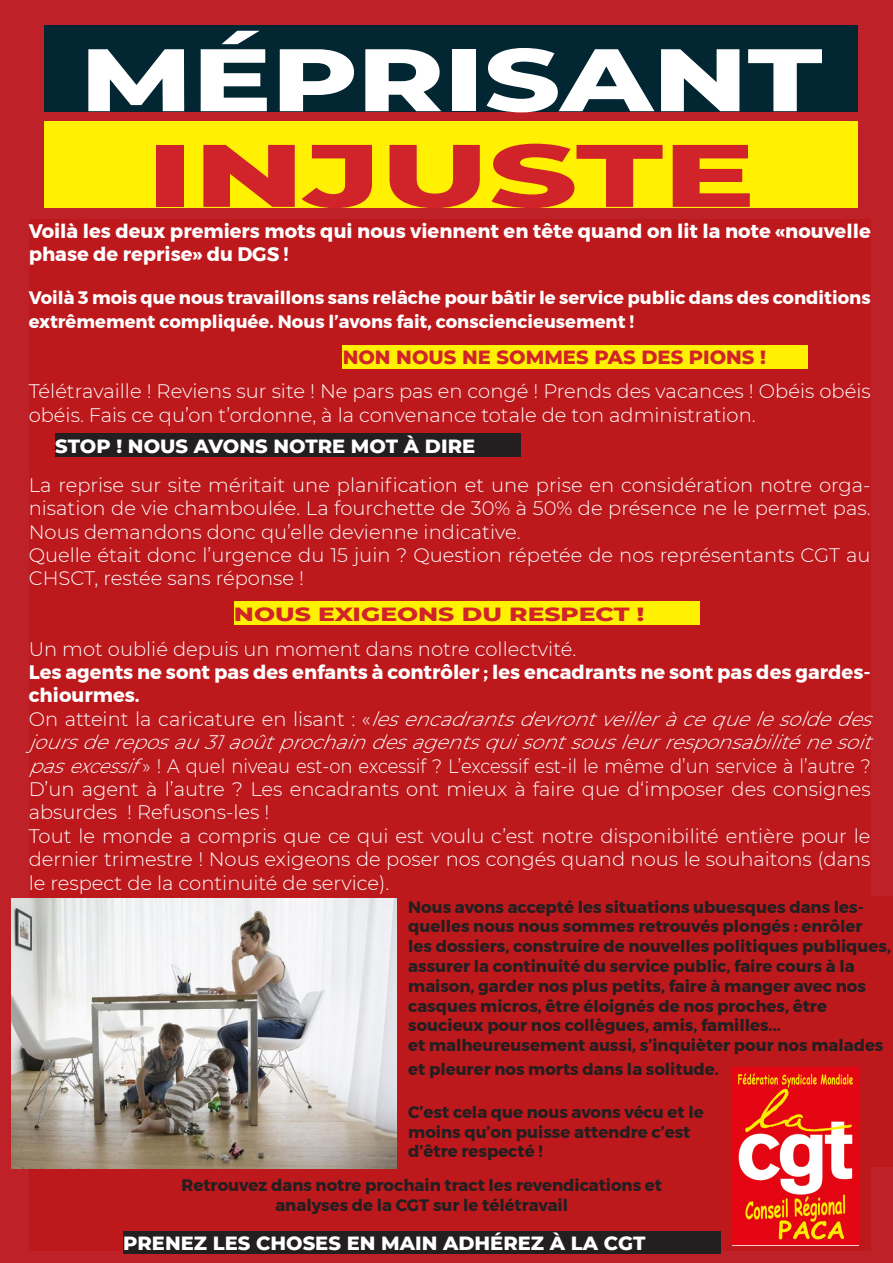
<style>
.page{position:relative;width:893px;height:1263px;background:#be2128}
.page>*{position:absolute;margin:0;border:0;box-sizing:border-box;transform-origin:0 0}
.t1{font:800 88.5px "Montserrat";color:#fff;scale:1.33 1}
.t2{font:800 88.5px "Montserrat";color:#d1232a;scale:1.55 1}
.t3{font:300 19.5px/23.4px "Montserrat";color:#fff}
.t4{font:700 19.5px/23.4px "Montserrat";color:#fff}
.t5{font:800 19.5px "Montserrat";color:#fff}
.t6{font:800 19.5px "Montserrat";color:#d1232a}
.t7{font:800 19.5px "Montserrat";color:#d1232a;scale:1.28 1}
.t8{font:700 18px/23.4px "Montserrat";color:#fff}
.t9{font:700 16.5px/19.8px "Montserrat";color:#231f20}
.s1{font-style:italic}
</style>
<div class="page">
<div style="left:45px;top:26px;width:813px;height:86px;background:#022733"></div>
<div style="left:45px;top:121px;width:813px;height:86px;background:#fff101"></div>
<div style="left:29px;top:219px;width:842px;height:1032px;background:#bd181c"></div>
<div style="left:343px;top:345px;width:465px;height:24px;background:#fff101"></div>
<div style="left:55px;top:434px;width:466px;height:23px;background:#231f20"></div>
<div style="left:234px;top:602px;width:465px;height:23px;background:#fff101"></div>
<div style="left:408px;top:896px;width:485px;height:270px;background:#bd181c"></div>
<img style="left:11px;top:898px;width:386px;height:270px">
<img style="left:733px;top:1068px;width:126px;height:177px">
<div style="left:123px;top:1231px;width:597px;height:23px;background:#231f20"></div>
<p class="t1" style="left:80px;top:15px;width:560px">MÉPRISANT</p>
<p class="t2" style="left:147px;top:111px;width:394px">INJUSTE</p>
<p class="t4" style="left:29px;top:243px;width:261px">phase de reprise» du DGS !</p>
<p class="t8" style="left:29px;top:286px;width:843px">Voilà 3 mois que nous travaillons sans relâche pour bâtir le service public dans des conditions extrêmement compliquée. Nous l’avons fait, consciencieusement !</p>
<p class="t4" style="left:29px;top:219px;width:844px">Voilà les deux premiers mots qui nous viennent en tête quand on lit la note «nouvelle</p>
<p class="t6" style="left:343px;top:343px;width:425px">NON NOUS NE SOMMES PAS DES PIONS !</p>
<p class="t3" style="left:29px;top:379px;width:844px">Télétravaille ! Reviens sur site ! Ne pars pas en congé ! Prends des vacances ! Obéis obéis obéis. Fais ce qu’on t’ordonne, à la convenance totale de ton administration.</p>
<p class="t5" style="left:55px;top:431px;width:421px">STOP ! NOUS AVONS NOTRE MOT À DIRE</p>
<p class="t3" style="left:29px;top:472px;width:843px;text-align:justify">La reprise sur site méritait une planification et une prise en considération notre orga&shy;nisation de vie chamboulée. La fourchette de 30% à 50% de présence ne le permet pas.<br>Nous demandons donc qu’elle devienne indicative.</p>
<p class="t3" style="left:29px;top:543px;width:843px">Quelle était donc l’urgence du 15 juin ? Question répetée de nos représentants CGT au<br>CHSCT, restée sans réponse !</p>
<p class="t7" style="left:234px;top:599px;width:322px">NOUS EXIGEONS DU RESPECT !</p>
<p class="t3" style="left:29px;top:636px;width:549px">Un mot oublié depuis un moment dans notre collectvité.</p>
<p class="t4" style="left:29px;top:660px;width:843px">Les agents ne sont pas des enfants à contrôler ; les encadrants ne sont pas des gardes&shy;chiourmes.</p>
<p class="t3" style="left:29px;top:706px;width:854px">O n a t t e i n t l a c a r i c a t u r e e n l i s a n t : « <span class="s1">lesencadrantsdevrontveilleràcequelesoldedes joursdereposau31aoûtprochaindesagentsquisontsousleurresponsabiliténesoit pasexcessif</span>» ! A quel niveau est-on excessif ? L’excessif est-il le même d’un service à l’autre ?<br>D’un agent à l’autre ? Les encadrants ont mieux à faire que d‘imposer des consignes absurdes ! Refusons-les !</p>
<p class="t3" style="left:29px;top:823px;width:843px;text-align:justify">Tout le monde a compris que ce qui est voulu c’est notre disponibilité entière pour le dernier trimestre ! Nous exigeons de poser nos congés quand nous le souhaitons (dans le respect de la continuité de service).</p>
<p class="t9" style="left:408px;top:897px;width:484px">Nous avons accepté les situations ubuesques dans les&shy;quelles nous nous sommes retrouvés plongés : enrôler<br>les dossiers, construire de nouvelles politiques publiques, assurer la continuité du service public, faire cours à la maison, garder nos plus petits, faire à manger avec nos casques micros, être éloignés de nos proches, être soucieux pour nos collègues, amis, familles...<br>et malheureusement aussi, s’inquièter pour nos malades</p>
<p class="t9" style="left:408px;top:1059px;width:312px">et pleurer nos morts dans la solitude.</p>
<p class="t9" style="left:408px;top:1102px;width:297px">C’est cela que nous avons vécu et le moins qu’on puisse attendre c’est d’être respecté !</p>
<p class="t9" style="left:181px;top:1175px;width:482px;text-align:center">Retrouvez dans notre prochain tract les revendications et analyses de la CGT sur le télétravail</p>
<p class="t5" style="left:123px;top:1229px;width:524px">PRENEZ LES CHOSES EN MAIN ADHÉREZ À LA CGT</p>
</div>
